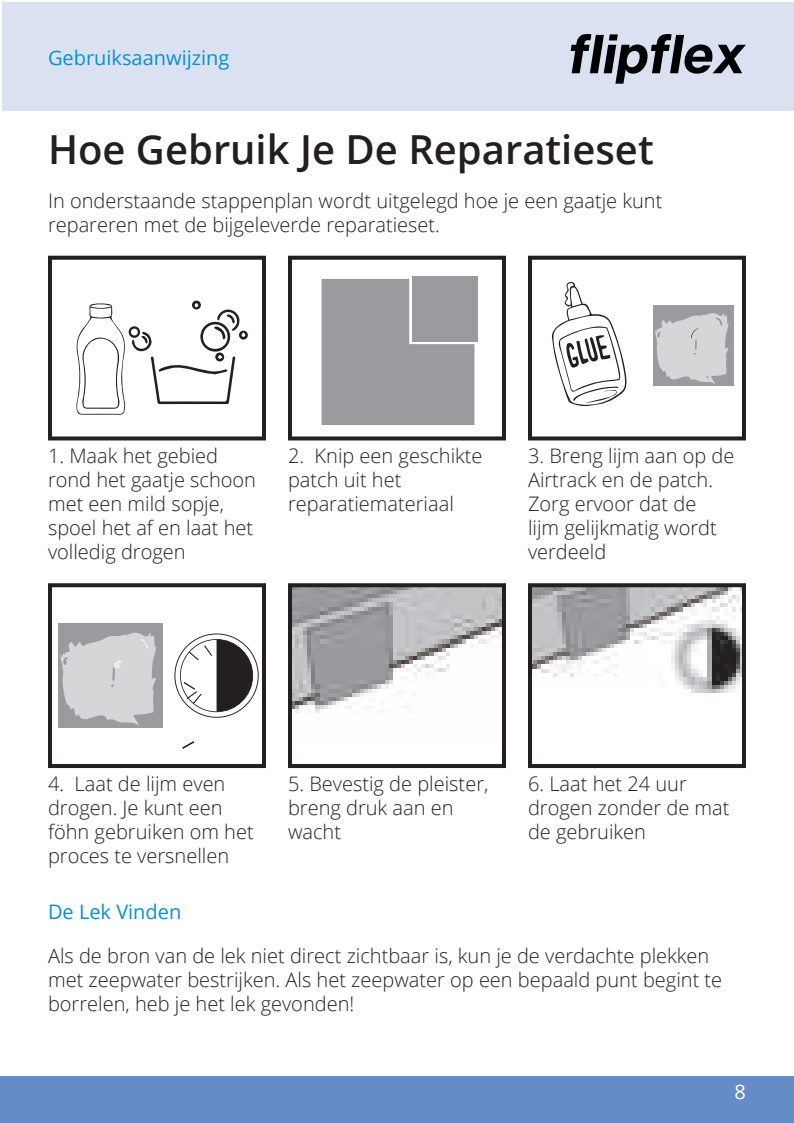
<style>
.page{position:relative;width:794px;height:1123px;background:#fff}
.page>*{position:absolute;margin:0;border:0;box-sizing:border-box;transform-origin:0 0}
.t1{font:600 40px "Open Sans";color:#231f20}
.t2{font:300 20px/24px "Open Sans";color:#231f20}
.t3{font:20px "Open Sans";color:#0691cf}
.t4{font:20px "Open Sans";color:#fff}
</style>
<div class="page">
<div style="left:2px;top:2px;width:792px;height:108px;background:#dae2f2"></div>
<svg style="left:570px;top:34px;width:176px;height:50px"></svg>
<div style="left:0;top:1076px;width:794px;height:47px;background:#668cc8"></div>
<svg style="left:76px;top:303px;width:49px;height:112px"></svg>
<svg style="left:129px;top:326px;width:11px;height:12px"></svg>
<svg style="left:239px;top:330px;width:9px;height:9px"></svg>
<svg style="left:132px;top:300px;width:113px;height:104px"></svg>
<div style="left:48px;top:256px;width:218px;height:184px;border:4px solid #231f20"></div>
<div style="left:321px;top:279px;width:153px;height:146px;background:#999b9e"></div>
<div style="left:412px;top:276px;width:65px;height:65px;background:#999b9e"></div>
<div style="left:288px;top:256px;width:218px;height:184px;border:4px solid #231f20"></div>
<div style="left:653px;top:306px;width:80px;height:80px;background:#999b9e"></div>
<svg style="left:655px;top:313px;width:74px;height:71px"></svg>
<svg style="left:552px;top:282px;width:74px;height:124px"></svg>
<div style="left:528px;top:256px;width:218px;height:184px;border:4px solid #231f20"></div>
<div style="left:58px;top:623px;width:104px;height:105px;background:#999b9e"></div>
<svg style="left:60px;top:632px;width:96px;height:93px"></svg>
<svg style="left:182px;top:741px;width:12px;height:8px"></svg>
<svg style="left:174px;top:633px;width:85px;height:84px"></svg>
<div style="left:48px;top:583px;width:218px;height:185px;border:4px solid #231f20"></div>
<img style="left:293px;top:588px;width:208px;height:125px">
<div style="left:288px;top:583px;width:218px;height:185px;border:4px solid #231f20"></div>
<img style="left:533px;top:588px;width:208px;height:104px">
<div style="left:528px;top:583px;width:218px;height:185px;border:4px solid #231f20"></div>
<p class="t3" style="left:48px;top:49px;width:183px">Gebruiksaanwijzing</p>
<h1 class="t1" style="left:48px;top:133px;width:607px">Hoe Gebruik Je De Reparatieset</h1>
<p class="t2" style="left:48px;top:190px;width:616px">In onderstaande stappenplan wordt uitgelegd hoe je een gaatje kunt repareren met de bijgeleverde reparatieset.</p>
<p class="t2" style="left:48px;top:446px;width:209px">1. Maak het gebied rond het gaatje schoon met een mild sopje, spoel het af en laat het volledig drogen</p>
<p class="t2" style="left:288px;top:446px;width:196px">2. Knip een geschikte patch uit het reparatiemateriaal</p>
<p class="t2" style="left:528px;top:446px;width:208px">3. Breng lijm aan op de<br>Airtrack en de patch.<br>Zorg ervoor dat de<br>lijm gelijkmatig wordt verdeeld</p>
<p class="t2" style="left:48px;top:773px;width:207px">4. Laat de lijm even drogen. Je kunt een föhn gebruiken om het proces te versnellen</p>
<p class="t2" style="left:288px;top:773px;width:202px">5. Bevestig de pleister, breng druk aan en wacht</p>
<p class="t2" style="left:528px;top:773px;width:203px">6. Laat het 24 uur drogen zonder de mat de gebruiken</p>
<p class="t3" style="left:48px;top:903px;width:135px">De Lek Vinden</p>
<p class="t2" style="left:48px;top:945px;width:676px">Als de bron van de lek niet direct zichtbaar is, kun je de verdachte plekken met zeepwater bestrijken. Als het zeepwater op een bepaald punt begint te borrelen, heb je het lek gevonden!</p>
<p class="t4" style="left:734px;top:1083px;width:13px">8</p>
</div>
